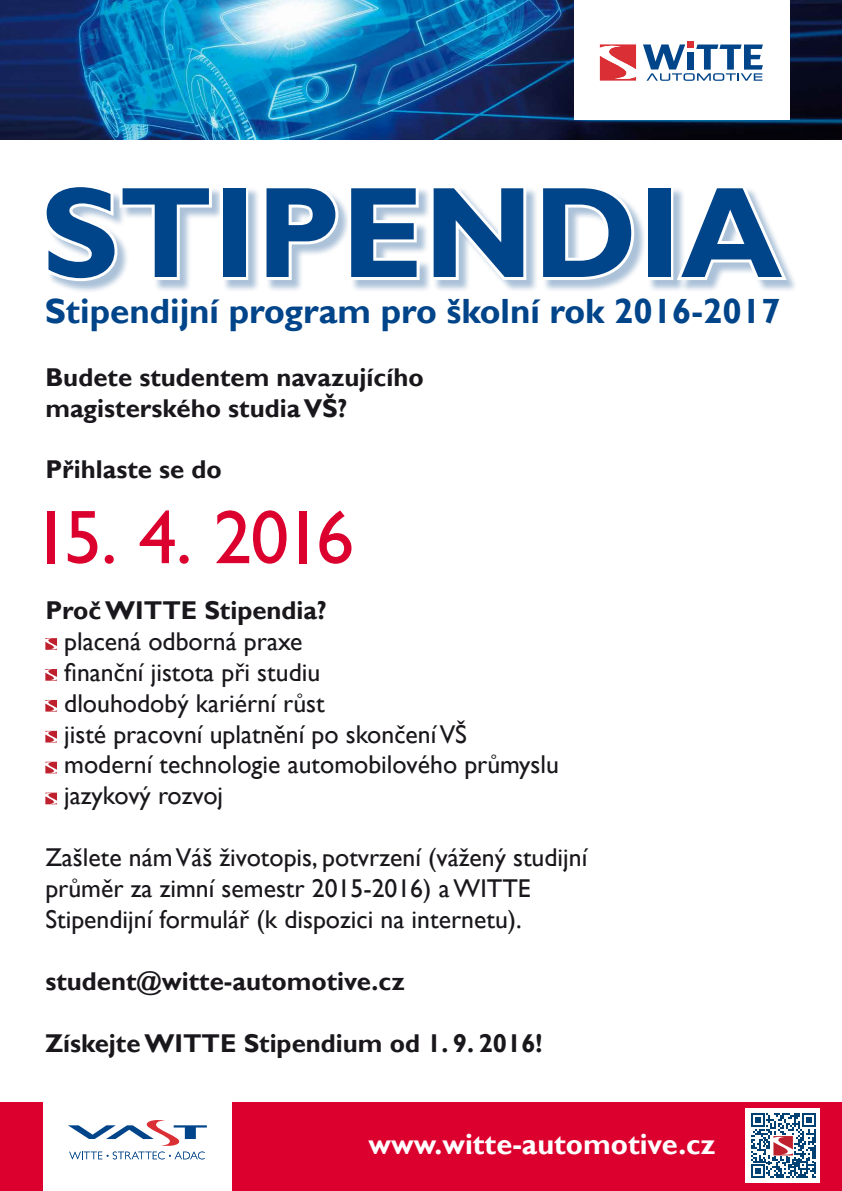
<style>
.page{position:relative;width:842px;height:1191px;background:#fff}
.page>*{position:absolute;margin:0;border:0;box-sizing:border-box;transform-origin:0 0}
.t1{font:700 130px "Gill Sans";color:#004489}
.t2{font:76.3px "Gill Sans";letter-spacing:-.07em;color:#db002d}
.t3{font:700 35px "Gill Sans";color:#004489}
.t4{font:700 28.9px "Gill Sans";color:#fff}
.t5{font:25.7px/30.9px "Gill Sans";color:#1a171c}
.t6{font:700 25.7px/30.9px "Gill Sans";color:#1a171c}
</style>
<div class="page">
<img style="left:0;top:0;width:842px;height:140px">
<div style="left:0;top:1103px;width:842px;height:88px;background:#db002d"></div>
<div style="left:746px;top:1108px;width:74px;height:74px;background:#fff"></div>
<svg style="left:751px;top:1113px;width:65px;height:65px"></svg>
<div style="left:45px;top:185px;width:753px;height:109px;background:#004489;opacity:.33"></div>
<svg style="left:45px;top:185px;width:170px;height:99px"></svg>
<div style="left:220px;top:185px;width:28px;height:95px;border:6px solid #fff"></div>
<svg style="left:261px;top:185px;width:268px;height:98px"></svg>
<svg style="left:537px;top:185px;width:100px;height:98px"></svg>
<div style="left:645px;top:185px;width:28px;height:95px;border:6px solid #fff"></div>
<svg style="left:672px;top:185px;width:119px;height:98px"></svg>
<svg style="left:45px;top:638px;width:12px;height:12px"></svg>
<svg style="left:45px;top:669px;width:12px;height:11px"></svg>
<svg style="left:45px;top:700px;width:12px;height:11px"></svg>
<svg style="left:45px;top:731px;width:12px;height:11px"></svg>
<svg style="left:45px;top:761px;width:12px;height:12px"></svg>
<svg style="left:45px;top:792px;width:12px;height:12px"></svg>
<div style="left:574px;top:0;width:215px;height:119px;background:#fff"></div>
<svg style="left:600px;top:44px;width:36px;height:37px"></svg>
<div style="left:687px;top:41px;width:7px;height:7px;background:#da3035"></div>
<svg style="left:643px;top:44px;width:120px;height:37px"></svg>
<div style="left:44px;top:1101px;width:188px;height:90px;background:#fff"></div>
<svg style="left:68px;top:1120px;width:139px;height:39px"></svg>
<h1 class="t1" style="left:40px;top:155px;width:743px">STIPENDIA</h1>
<h3 class="t3" style="left:45px;top:290px;width:737px">Stipendijní program pro školní rok 2016-2017</h3>
<p class="t6" style="left:45px;top:362px;width:380px">Budete studentem navazujícího magisterského studia VŠ?</p>
<p class="t6" style="left:45px;top:455px;width:178px">Přihlaste se do</p>
<h2 class="t2" style="left:32px;top:493px;width:324px">15. 4. 2016</h2>
<p class="t6" style="left:45px;top:595px;width:283px">Proč WITTE Stipendia?</p>
<p class="t5" style="left:64px;top:626px;width:496px">placená odborná praxe<br>finanční jistota při studiu<br>dlouhodobý kariérní růst<br>jisté pracovní uplatnění po skončení VŠ moderní technologie automobilového průmyslu jazykový rozvoj</p>
<p class="t5" style="left:45px;top:842px;width:544px">Zašlete nám Váš životopis, potvrzení (vážený studijní průměr za zimní semestr 2015-2016) a WITTE<br>Stipendijní formulář (k dispozici na internetu).</p>
<p class="t6" style="left:45px;top:966px;width:361px">student@witte-automotive.cz</p>
<p class="t6" style="left:45px;top:1028px;width:499px">Získejte WITTE Stipendium od 1. 9. 2016!</p>
<p class="t4" style="left:369px;top:1126px;width:349px">www.witte-automotive.cz</p>
</div>
